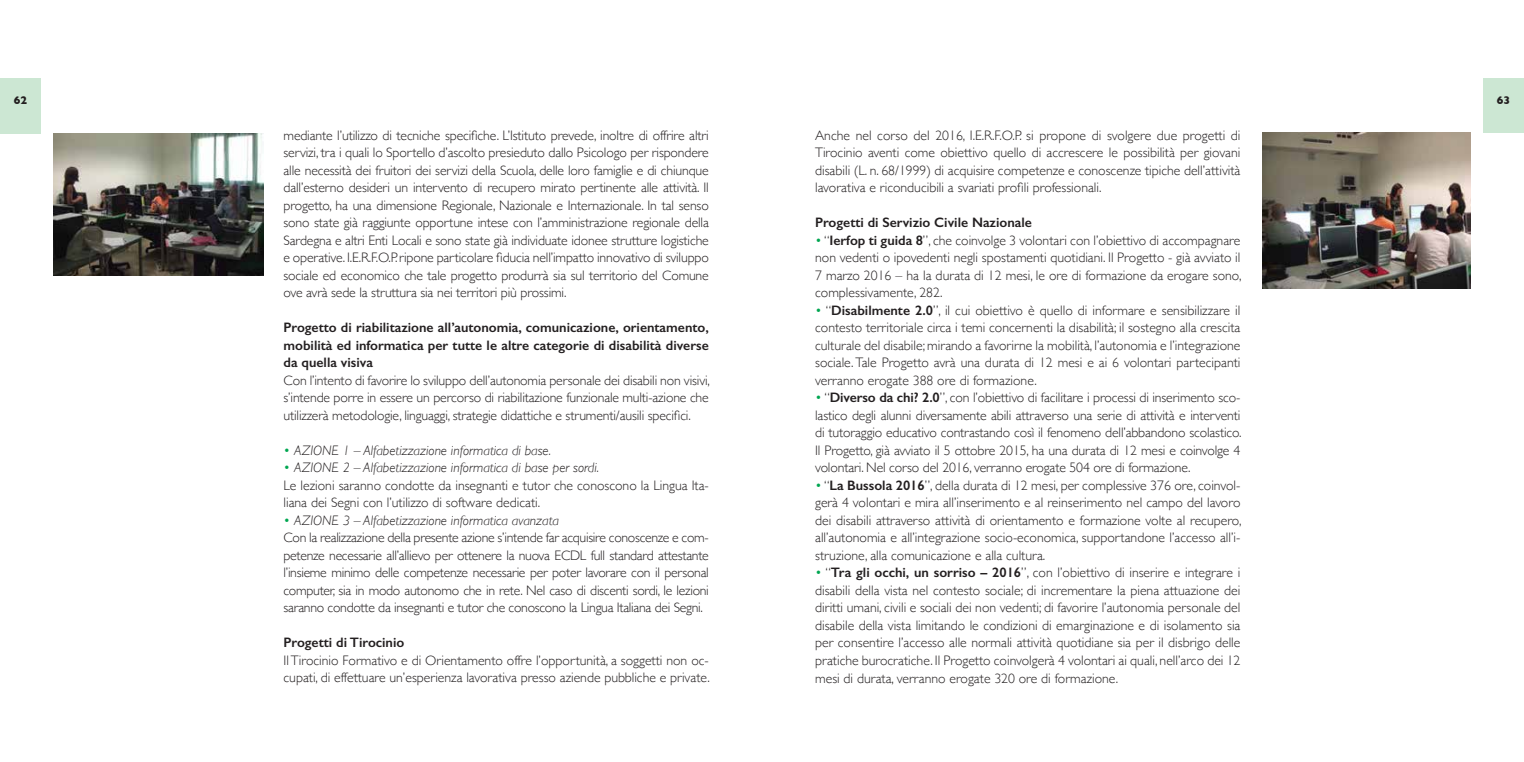
<style>
.page{position:relative;width:1524px;height:762px;background:#fff}
.page>*{position:absolute;margin:0;border:0;box-sizing:border-box;transform-origin:0 0}
.t1{font:300 13.75px/17.5px "Gill Sans";color:#231f20;text-align:justify}
.t2{font:300 13.75px/17.5px "Gill Sans";letter-spacing:-.02em;color:#231f20}
.t3{font:600 13.75px/17.5px "Gill Sans";color:#231f20;text-align:justify}
.t4{font:italic 300 13.75px "Gill Sans";color:#231f20}
.t5{font:700 11.25px "Gill Sans";color:#231f20}
.s1{font-style:normal;color:#00a651}
.s2{color:#00a651}
.s3{font-style:italic}
.s4{font-weight:600}
</style>
<div class="page">
<div style="left:1483px;top:78px;width:41px;height:55px;background:#cce7d3"></div>
<div style="left:0;top:78px;width:41px;height:56px;background:#cce7d3"></div>
<img style="left:53px;top:134px;width:210px;height:142px">
<img style="left:1263px;top:133px;width:207px;height:156px">
<p class="t5" style="left:14px;top:91px;width:15px">62</p>
<p class="t5" style="left:1496px;top:91px;width:15px">63</p>
<p class="t1" style="left:283px;top:126px;width:427px">mediante l’utilizzo di tecniche specifiche. L’Istituto prevede, inoltre di offrire altri servizi, tra i quali lo Sportello d’ascolto presieduto dallo Psicologo per rispondere alle necessità dei fruitori dei servizi della Scuola, delle loro famiglie e di chiunque dall’esterno desideri un intervento di recupero mirato pertinente alle attività. Il progetto, ha una dimensione Regionale, Nazionale e Internazionale. In tal senso sono state già raggiunte opportune intese con l’amministrazione regionale della Sardegna e altri Enti Locali e sono state già individuate idonee strutture logistiche e operative. I.E.R.F.O.P. ripone particolare fiducia nell’impatto innovativo di sviluppo sociale ed economico che tale progetto produrrà sia sul territorio del Comune ove avrà sede la struttura sia nei territori più prossimi.</p>
<p class="t3" style="left:283px;top:319px;width:427px">Progetto di riabilitazione all’autonomia, comunicazione, orientamento, mobilità ed informatica per tutte le altre categorie di disabilità diverse da quella visiva</p>
<p class="t1" style="left:283px;top:371px;width:428px">Con l’intento di favorire lo sviluppo dell’autonomia personale dei disabili non visivi, s’intende porre in essere un percorso di riabilitazione funzionale multi-azione che utilizzerà metodologie, linguaggi, strategie didattiche e strumenti/ausili specifici.</p>
<p class="t4" style="left:283px;top:442px;width:269px"><span class="s1">•</span> AZIONE 1 – Alfabetizzazione informatica di base.</p>
<p class="t1" style="left:283px;top:458px;width:427px;text-align:left"><span class="s2">•</span> <span class="s3">AZIONE 2 – Alfabetizzazione informatica di base per sordi.<br></span>Le lezioni saranno condotte da insegnanti e tutor che conoscono la Lingua Ita&shy;liana dei Segni con l’utilizzo di software dedicati.</p>
<p class="t2" style="left:283px;top:511px;width:427px"><span class="s2">•</span> <span class="s3">AZIONE 3 – Alfabetizzazione informatica avanzata<br></span>Con la realizzazione della presente azione s’intende far acquisire conoscenze e com&shy;petenze necessarie all’allievo per ottenere la nuova ECDL full standard attestante l’insieme minimo delle competenze necessarie per poter lavorare con il personal computer, sia in modo autonomo che in rete. Nel caso di discenti sordi, le lezioni saranno condotte da insegnanti e tutor che conoscono la Lingua Italiana dei Segni.</p>
<p class="t3" style="left:283px;top:634px;width:122px">Progetti di Tirocinio</p>
<p class="t1" style="left:283px;top:651px;width:428px">Il Tirocinio Formativo e di Orientamento offre l’opportunità, a soggetti non oc&shy;cupati, di effettuare un’esperienza lavorativa presso aziende pubbliche e private.</p>
<p class="t1" style="left:815px;top:126px;width:427px">Anche nel corso del 2016, I.E.R.F.O.P. si propone di svolgere due progetti di Tirocinio aventi come obiettivo quello di accrescere le possibilità per giovani disabili (L. n. 68/1999) di acquisire competenze e conoscenze tipiche dell’attività lavorativa e riconducibili a svariati profili professionali.</p>
<p class="t3" style="left:815px;top:214px;width:218px">Progetti di Servizio Civile Nazionale</p>
<p class="t1" style="left:815px;top:231px;width:428px"><span class="s2">•</span> “<span class="s4">Ierfop ti guida 8</span>”, che coinvolge 3 volontari con l’obiettivo di accompagnare non vedenti o ipovedenti negli spostamenti quotidiani. Il Progetto - già avviato il 7 marzo 2016 – ha la durata di 12 mesi, le ore di formazione da erogare sono, complessivamente, 282.</p>
<p class="t1" style="left:815px;top:301px;width:427px"><span class="s2">•</span> “<span class="s4">Disabilmente 2.0</span>”, il cui obiettivo è quello di informare e sensibilizzare il contesto territoriale circa i temi concernenti la disabilità; il sostegno alla crescita culturale del disabile; mirando a favorirne la mobilità, l’autonomia e l’integrazione sociale. Tale Progetto avrà una durata di 12 mesi e ai 6 volontari partecipanti verranno erogate 388 ore di formazione.</p>
<p class="t1" style="left:815px;top:388px;width:428px"><span class="s2">•</span> “<span class="s4">Diverso da chi? 2.0</span>”, con l’obiettivo di facilitare i processi di inserimento sco&shy;lastico degli alunni diversamente abili attraverso una serie di attività e interventi di tutoraggio educativo contrastando così il fenomeno dell’abbandono scolastico.<br>Il Progetto, già avviato il 5 ottobre 2015, ha una durata di 12 mesi e coinvolge 4 volontari. Nel corso del 2016, verranno erogate 504 ore di formazione.</p>
<p class="t1" style="left:815px;top:476px;width:428px"><span class="s2">•</span> “<span class="s4">La Bussola 2016</span>”, della durata di 12 mesi, per complessive 376 ore, coinvol&shy;gerà 4 volontari e mira all’inserimento e al reinserimento nel campo del lavoro dei disabili attraverso attività di orientamento e formazione volte al recupero, all’autonomia e all’integrazione socio-economica, supportandone l’accesso all’i&shy;struzione, alla comunicazione e alla cultura.</p>
<p class="t1" style="left:815px;top:563px;width:427px"><span class="s2">•</span> “<span class="s4">Tra gli occhi, un sorriso – 2016</span>”, con l’obiettivo di inserire e integrare i disabili della vista nel contesto sociale; di incrementare la piena attuazione dei diritti umani, civili e sociali dei non vedenti; di favorire l’autonomia personale del disabile della vista limitando le condizioni di emarginazione e di isolamento sia per consentire l’accesso alle normali attività quotidiane sia per il disbrigo delle pratiche burocratiche. Il Progetto coinvolgerà 4 volontari ai quali, nell’arco dei 12 mesi di durata, verranno erogate 320 ore di formazione.</p>
</div>
